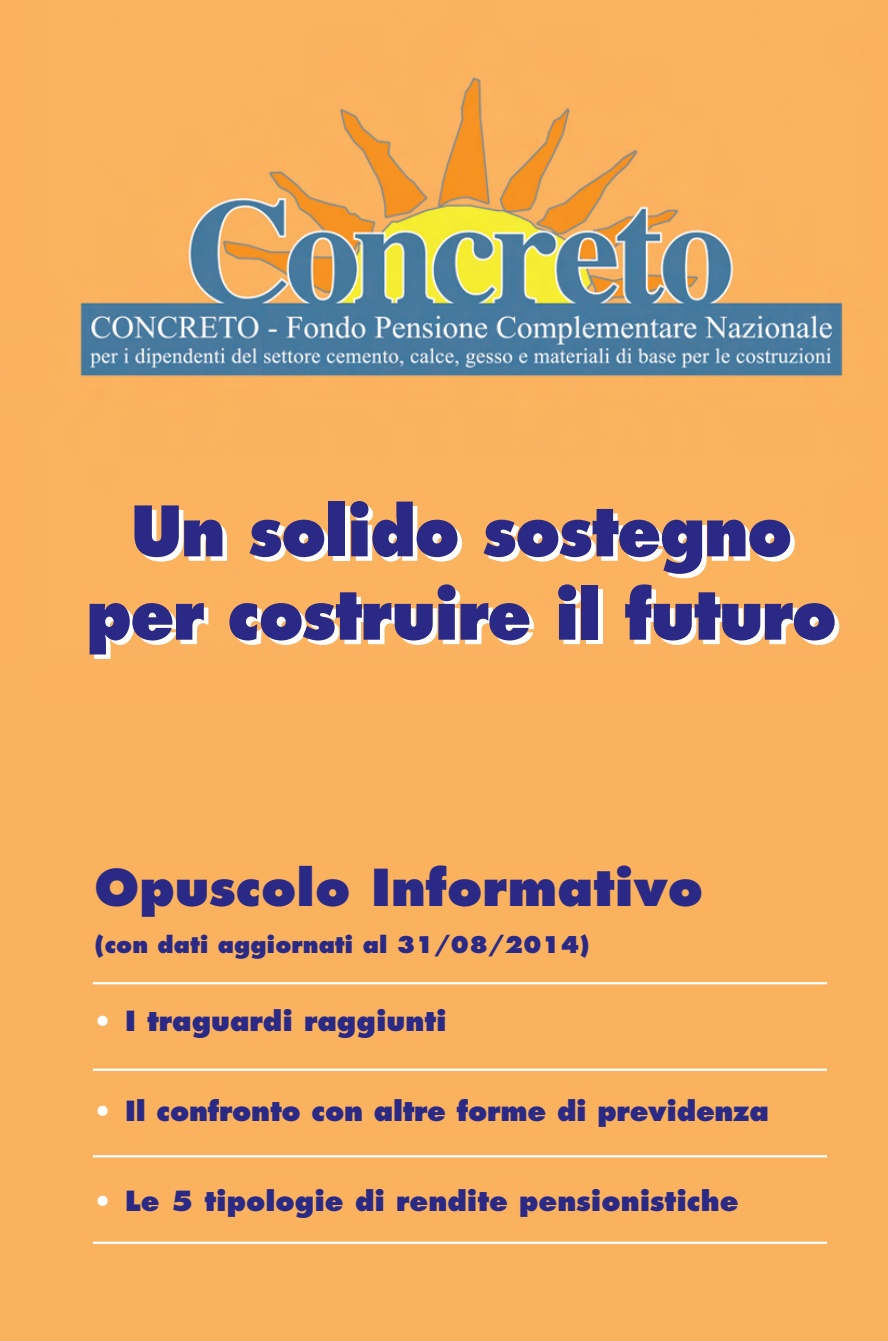
<style>
.page{position:relative;width:888px;height:1341px;background:#fff}
.page>*{position:absolute;margin:0;border:0;box-sizing:border-box;transform-origin:0 0}
.t1{font:800 67.5px/83.5px "Futura";letter-spacing:-.025em;color:#2a2a86;text-align:center;scale:.94 1}
.t2{font:800 49.5px "Futura";color:#2a2a86}
.t3{font:800 27px "Futura";color:#2a2a86}
.t4{font:800 22.5px "Futura";color:#2a2a86}
.s1{color:#fff}
</style>
<div class="page">
<img style="left:0;top:0;width:887px;height:1341px">
<hr style="left:93px;top:982px;width:733px;height:2px;background:#fff">
<hr style="left:93px;top:1069px;width:733px;height:2px;background:#fff">
<hr style="left:93px;top:1155px;width:733px;height:2px;background:#fff">
<hr style="left:93px;top:1242px;width:733px;height:2px;background:#fff">
<h1 class="t1" style="left:86px;top:495px;width:799px">Un solido sostegno per costruire il futuro</h1>
<h2 class="t2" style="left:95px;top:866px;width:610px">Opuscolo Informativo</h2>
<p class="t4" style="left:95px;top:935px;width:496px">(con dati aggiornati al 31/08/2014)</p>
<p class="t3" style="left:91px;top:1009px;width:356px"><span class="s1">•</span> I traguardi raggiunti</p>
<p class="t3" style="left:91px;top:1099px;width:678px"><span class="s1">•</span> Il confronto con altre forme di previdenza</p>
<p class="t3" style="left:91px;top:1189px;width:648px"><span class="s1">•</span> Le 5 tipologie di rendite pensionistiche</p>
</div>
